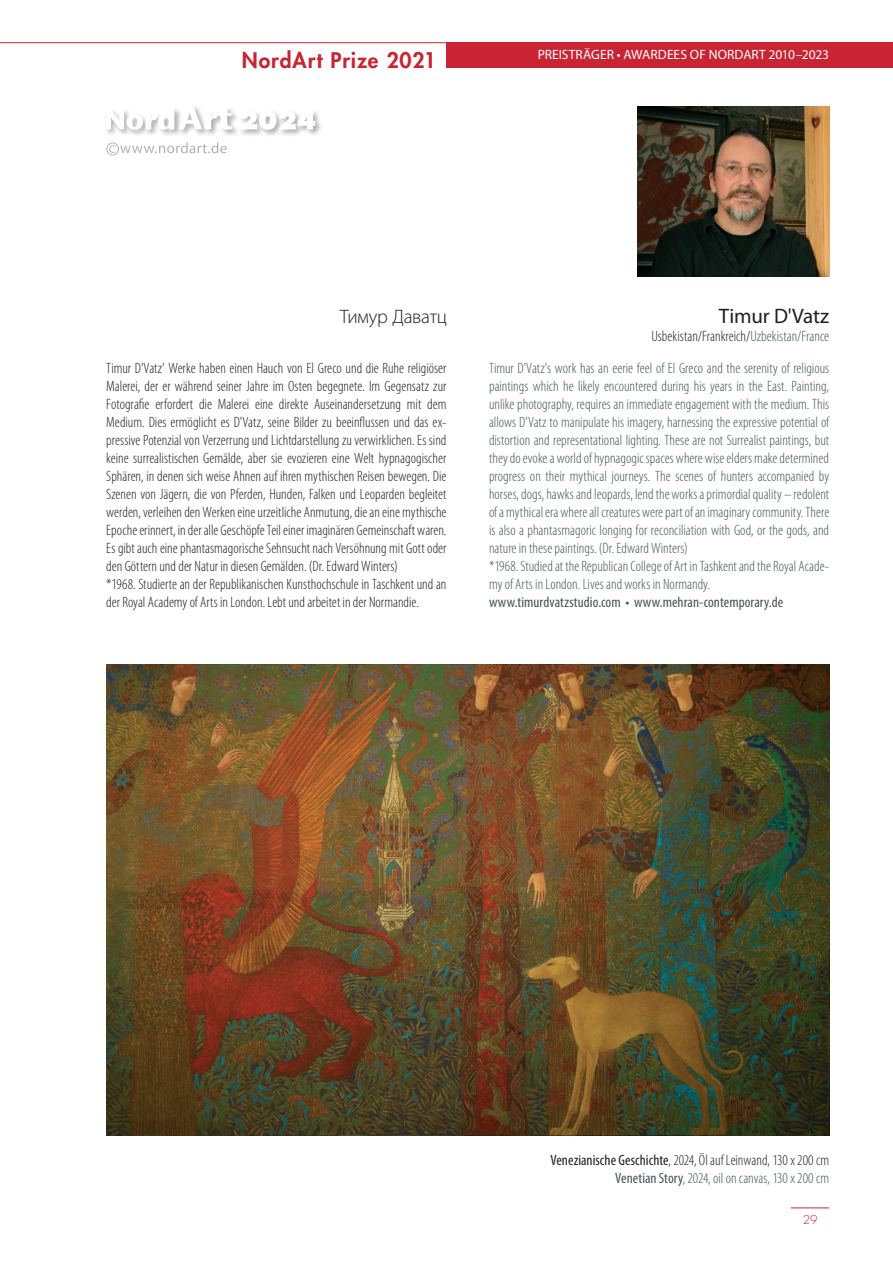
<style>
.page{position:relative;width:893px;height:1263px;background:#fff}
.page>*{position:absolute;margin:0;border:0;box-sizing:border-box;transform-origin:0 0}
.t1{font:800 21px "Futura Std";letter-spacing:.04em;color:#c82434}
.t2{font:21px "Myriad Pro";letter-spacing:-.01em;color:#231f20}
.t3{font:300 19.5px "Myriad Pro";letter-spacing:-.01em;color:#231f20}
.t4{font:300 condensed 15px/18px "Myriad Pro";color:#231f20;text-align:right}
.t5{font:300 condensed 15px/18px "Myriad Pro";color:#485459}
.t6{font:condensed 15px "Myriad Pro";letter-spacing:.005em;color:#485459}
.t7{font:13.5px "Myriad Pro";color:#fff}
.t8{font:300 12px "Futura Std";color:#c82434}
.s1{color:#485459}
.s2{font-weight:400}
.s3{font-weight:400;color:#485459}
</style>
<div class="page">
<div style="left:446px;top:43px;width:447px;height:25px;background:#c82434"></div>
<hr style="left:0;top:42px;width:446px;height:1px;background:#c82434">
<hr style="left:791px;top:1207px;width:38px;height:1px;background:#c82434">
<svg style="left:106px;top:142px;width:121px;height:13px"></svg>
<svg style="left:106px;top:130px;width:71px;height:5px"></svg>
<svg style="left:177px;top:111px;width:60px;height:25px"></svg>
<svg style="left:106px;top:106px;width:126px;height:24px"></svg>
<svg style="left:241px;top:112px;width:80px;height:24px"></svg>
<svg style="left:241px;top:111px;width:74px;height:19px"></svg>
<img style="left:106px;top:665px;width:723px;height:471px">
<img style="left:638px;top:106px;width:191px;height:170px">
<h1 class="t1" style="left:242px;top:47px;width:196px">NordArt Prize 2021</h1>
<p class="t7" style="left:538px;top:46px;width:293px">PREISTRÄGER • AWARDEES OF NORDART 2010–2023</p>
<h2 class="t3" style="left:340px;top:305px;width:109px">Тимур Даватц</h2>
<h1 class="t2" style="left:719px;top:303px;width:112px">Timur D'Vatz</h1>
<p class="t4" style="left:651px;top:327px;width:179px">Usbekistan/Frankreich/<span class="s1">Uzbekistan/France</span></p>
<p class="t4" style="left:106px;top:359px;width:342px;text-align:left">Timur D'Vatz' Werke haben einen Hauch von El Greco und die Ruhe religiöser Malerei, der er während seiner Jahre im Osten begegnete. Im Gegensatz zur Fotografie erfordert die Malerei eine direkte Auseinandersetzung mit dem Medium. Dies ermöglicht es D'Vatz, seine Bilder zu beeinflussen und das ex&shy;pressive Potenzial von Verzerrung und Lichtdarstellung zu verwirklichen. Es sind keine surrealistischen Gemälde, aber sie evozieren eine Welt hypnagogischer Sphären, in denen sich weise Ahnen auf ihren mythischen Reisen bewegen. Die Szenen von Jägern, die von Pferden, Hunden, Falken und Leoparden begleitet werden, verleihen den Werken eine urzeitliche Anmutung, die an eine mythische Epoche erinnert, in der alle Geschöpfe Teil einer imaginären Gemeinschaft waren.<br>Es gibt auch eine phantasmagorische Sehnsucht nach Versöhnung mit Gott oder den Göttern und der Natur in diesen Gemälden. (Dr. Edward Winters)<br>*1968. Studierte an der Republikanischen Kunsthochschule in Taschkent und an der Royal Academy of Arts in London. Lebt und arbeitet in der Normandie.</p>
<p class="t5" style="left:489px;top:359px;width:342px">Timur D'Vatz's work has an eerie feel of El Greco and the serenity of religious paintings which he likely encountered during his years in the East. Painting, unlike photography, requires an immediate engagement with the medium. This allows D'Vatz to manipulate his imagery, harnessing the expressive potential of distortion and representational lighting. These are not Surrealist paintings, but they do evoke a world of hypnagogic spaces where wise elders make determined progress on their mythical journeys. The scenes of hunters accompanied by horses, dogs, hawks and leopards, lend the works a primordial quality – redolent of a mythical era where all creatures were part of an imaginary community. There is also a phantasmagoric longing for reconciliation with God, or the gods, and nature in these paintings. (Dr. Edward Winters)<br>*1968. Studied at the Republican College of Art in Tashkent and the Royal Acade&shy;my of Arts in London. Lives and works in Normandy.</p>
<p class="t6" style="left:489px;top:593px;width:296px">www.timurdvatzstudio.com • www.mehran-contemporary.de</p>
<p class="t4" style="left:551px;top:1151px;width:280px"><span class="s2">Venezianische Geschichte</span>, 2024, Öl auf Leinwand, 130 x 200 cm<br><span class="s3">Venetian Story</span><span class="s1">, 2024, oil on canvas, 130 x 200 cm</span></p>
<p class="t8" style="left:803px;top:1213px;width:16px">29</p>
</div>
